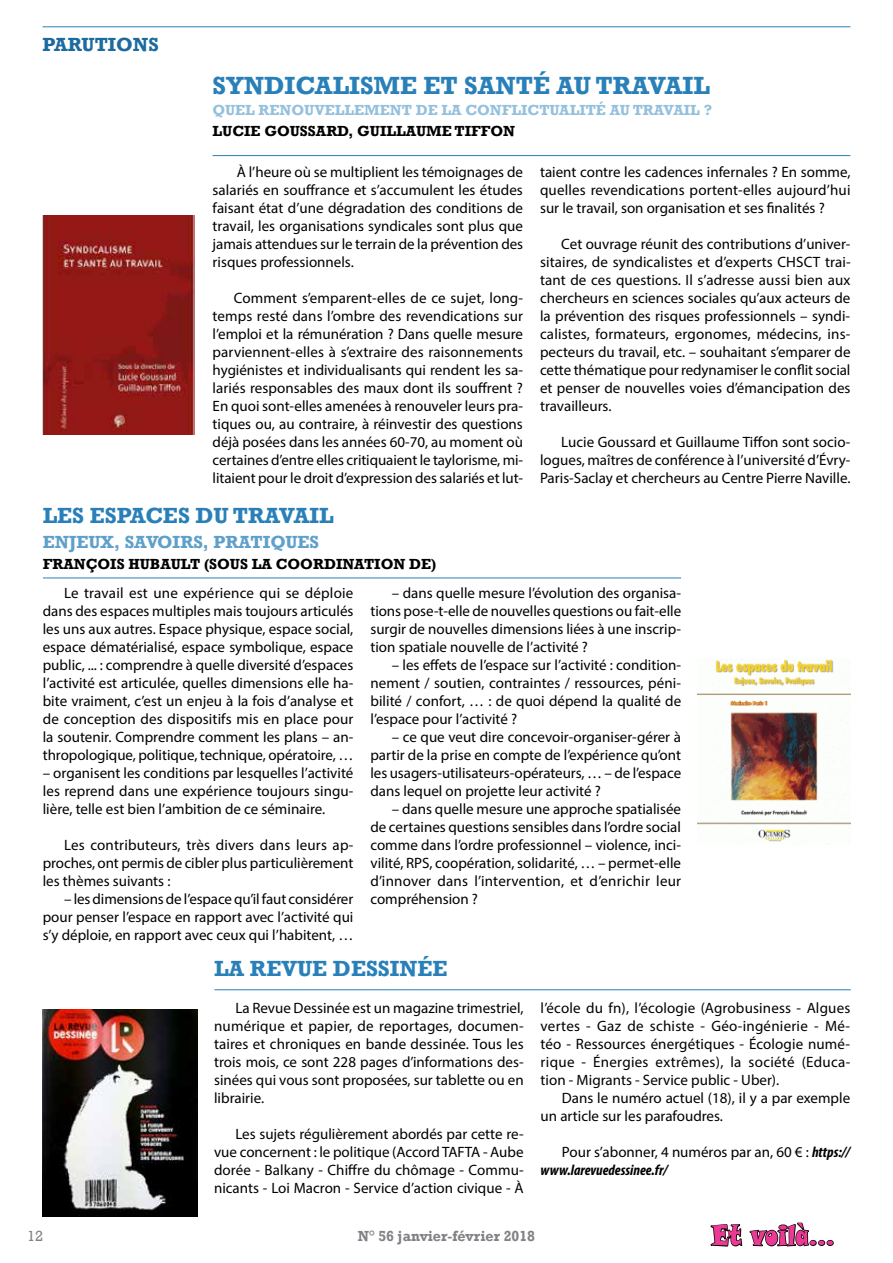
<style>
.page{position:relative;width:893px;height:1263px;background:#fff}
.page>*{position:absolute;margin:0;border:0;box-sizing:border-box;transform-origin:0 0}
.t1{font:28.2px "Snap ITC";letter-spacing:.01em;color:#ed3995;scale:.73 1}
.t2{font:700 25.5px "Rockwell";color:#2980b9}
.t3{font:700 22.5px "Rockwell";color:#2980b9}
.t4{font:700 19.5px "Rockwell";color:#1d6a9e}
.t5{font:700 18px "Rockwell";color:#5fa0ca}
.t6{font:15px/18px "Myriad Pro";color:#000;text-align:justify}
.t7{font:700 15px "Rockwell";color:#000}
.t8{font:700 15px "Rockwell";color:#94c0dc}
.t9{font:700 15px "Rockwell";color:#808285;scale:.95 1}
.t10{font:15px "Rockwell";color:#808285}
.s1{font-weight:700;font-style:italic;font-stretch:condensed}
</style>
<div class="page">
<svg style="left:710px;top:1222px;width:124px;height:25px"></svg>
<svg style="left:42px;top:26px;width:124px;height:2px"></svg>
<hr style="left:213px;top:155px;width:637px;height:1px;background:#2980b9">
<hr style="left:43px;top:27px;width:807px;height:1px;background:#2980b9">
<hr style="left:43px;top:578px;width:638px;height:1px;background:#2980b9">
<img style="left:698px;top:659px;width:152px;height:186px">
<hr style="left:214px;top:989px;width:637px;height:1px;background:#2980b9">
<img style="left:43px;top:1009px;width:154px;height:208px">
<img style="left:43px;top:215px;width:151px;height:219px">
<h3 class="t4" style="left:43px;top:33px;width:104px">PARUTIONS</h3>
<h2 class="t2" style="left:213px;top:70px;width:270px">SYNDICALISME ET SAN</h2>
<h2 class="t2" style="left:516px;top:70px;width:134px">TÉ AU TRAVA</h2>
<h2 class="t2" style="left:682px;top:70px;width:29px">IL</h2>
<p class="t8" style="left:213px;top:101px;width:453px">QUEL RENOUVELLEMENT DE LA CONFLICTUALITÉ AU TRAVA</p>
<p class="t8" style="left:684px;top:101px;width:30px">IL ?</p>
<p class="t7" style="left:213px;top:122px;width:301px">LUCIE GOUSSARD, GUILLAUME TIFFON</p>
<p class="t6" style="left:213px;top:162px;width:312px;text-indent:24px">À l’heure où se multiplient les témoignages de salariés en souffrance et s’accumulent les études faisant état d’une dégradation des conditions de travail, les organisations syndicales sont plus que jamais attendues sur le terrain de la prévention des risques professionnels.</p>
<p class="t6" style="left:213px;top:288px;width:312px;text-indent:21px">Comment s’emparent-elles de ce sujet, long&shy;temps resté dans l’ombre des revendications sur l’emploi et la rémunération ? Dans quelle mesure parviennent-elles à s’extraire des raisonnements hygiénistes et individualisants qui rendent les sa&shy;lariés responsables des maux dont ils souffrent ?<br>En quoi sont-elles amenées à renouveler leurs pra&shy;tiques ou, au contraire, à réinvestir des questions déjà posées dans les années 60-70, au moment où certaines d’entre elles critiquaient le taylorisme, mi&shy;litaient pour le droit d’expression des salariés et lut-</p>
<p class="t6" style="left:540px;top:162px;width:312px">taient contre les cadences infernales ? En somme, quelles revendications portent-elles aujourd’hui sur le travail, son organisation et ses finalités ?</p>
<p class="t6" style="left:540px;top:234px;width:312px;text-indent:21px">Cet ouvrage réunit des contributions d’univer&shy;sitaires, de syndicalistes et d’experts CHSCT trai&shy;tant de ces questions. Il s’adresse aussi bien aux chercheurs en sciences sociales qu’aux acteurs de la prévention des risques professionnels – syndi&shy;calistes, formateurs, ergonomes, médecins, ins&shy;pecteurs du travail, etc. – souhaitant s’emparer de cette thématique pour redynamiser le conflit social et penser de nouvelles voies d’émancipation des travailleurs.</p>
<p class="t6" style="left:540px;top:432px;width:312px;text-indent:21px">Lucie Goussard et Guillaume Tiffon sont socio&shy;logues, maîtres de conférence à l’université d’Évry-Paris-Saclay et chercheurs au Centre Pierre Naville.</p>
<h3 class="t3" style="left:43px;top:502px;width:238px">LES ESPACES DU TRAVA</h3>
<h3 class="t3" style="left:309px;top:502px;width:26px">IL</h3>
<p class="t5" style="left:43px;top:531px;width:12px">ENJ</p>
<p class="t5" style="left:76px;top:531px;width:243px">EUX, SAVOIRS, PRATIQUES</p>
<p class="t7" style="left:43px;top:555px;width:395px">FRANÇOIS HUBAULT (SOUS LA COORDINATION DE)</p>
<p class="t6" style="left:43px;top:584px;width:312px;text-indent:21px">Le travail est une expérience qui se déploie dans des espaces multiples mais toujours articulés les uns aux autres. Espace physique, espace social, espace dématérialisé, espace symbolique, espace public, ... : comprendre à quelle diversité d’espaces l’activité est articulée, quelles dimensions elle ha&shy;bite vraiment, c’est un enjeu à la fois d’analyse et de conception des dispositifs mis en place pour la soutenir. Comprendre comment les plans – an&shy;thropologique, politique, technique, opératoire, …</p>
<p class="t6" style="left:43px;top:764px;width:312px">– organisent les conditions par lesquelles l’activité les reprend dans une expérience toujours singu&shy;lière, telle est bien l’ambition de ce séminaire.</p>
<p class="t6" style="left:43px;top:836px;width:312px;text-indent:21px">Les contributeurs, très divers dans leurs ap&shy;proches, ont permis de cibler plus particulièrement les thèmes suivants :</p>
<p class="t6" style="left:43px;top:890px;width:312px;text-indent:21px">– les dimensions de l’espace qu’il faut considérer pour penser l’espace en rapport avec l’activité qui s’y déploie, en rapport avec ceux qui l’habitent, …</p>
<p class="t6" style="left:370px;top:584px;width:312px;text-indent:21px">– dans quelle mesure l’évolution des organisa&shy;tions pose-t-elle de nouvelles questions ou fait-elle surgir de nouvelles dimensions liées à une inscrip&shy;tion spatiale nouvelle de l’activité ?</p>
<p class="t6" style="left:370px;top:656px;width:312px;text-indent:21px">– les effets de l’espace sur l’activité : condition&shy;nement / soutien, contraintes / ressources, péni&shy;bilité / confort, … : de quoi dépend la qualité de l’espace pour l’activité ?</p>
<p class="t6" style="left:370px;top:728px;width:312px;text-indent:21px">– ce que veut dire concevoir-organiser-gérer à partir de la prise en compte de l’expérience qu’ont les usagers-utilisateurs-opérateurs, … – de l’espace dans lequel on projette leur activité ?</p>
<p class="t6" style="left:370px;top:800px;width:312px;text-indent:21px">– dans quelle mesure une approche spatialisée de certaines questions sensibles dans l’ordre social comme dans l’ordre professionnel – violence, inci&shy;vilité, RPS, coopération, solidarité, … – permet-elle d’innover dans l’intervention, et d’enrichir leur compréhension ?</p>
<h3 class="t3" style="left:214px;top:955px;width:235px">LA REVUE DESSINÉE</h3>
<p class="t6" style="left:214px;top:999px;width:311px;text-indent:21px">La Revue Dessinée est un magazine trimestriel, numérique et papier, de reportages, documen&shy;taires et chroniques en bande dessinée. Tous les trois mois, ce sont 228 pages d’informations des&shy;sinées qui vous sont proposées, sur tablette ou en librairie.</p>
<p class="t6" style="left:214px;top:1125px;width:311px;text-indent:21px">Les sujets régulièrement abordés par cette re&shy;vue concernent : le politique (Accord TAFTA - Aube dorée - Balkany - Chiffre du chômage - Commu&shy;nicants - Loi Macron - Service d’action civique - À</p>
<p class="t6" style="left:541px;top:999px;width:311px">l’école du fn), l’écologie (Agrobusiness - Algues vertes - Gaz de schiste - Géo-ingénierie - Mé&shy;téo - Ressources énergétiques - Écologie numé&shy;rique - Énergies extrêmes), la société (Educa&shy;tion - Migrants - Service public - Uber).</p>
<p class="t6" style="left:541px;top:1089px;width:311px;text-indent:21px">Dans le numéro actuel (18), il y a par exemple un article sur les parafoudres.</p>
<p class="t6" style="left:541px;top:1143px;width:311px;text-indent:21px">Pour s’abonner, 4 numéros par an, 60 € : <span class="s1">https:// www.larevuedessinee.fr/</span></p>
<p class="t10" style="left:27px;top:1227px;width:18px">12</p>
<p class="t9" style="left:358px;top:1227px;width:188px">N° 56 JANVIER-FÉVRIER 2018</p>
<h1 class="t1" style="left:712px;top:1217px;width:169px">Et voilà...</h1>
</div>
